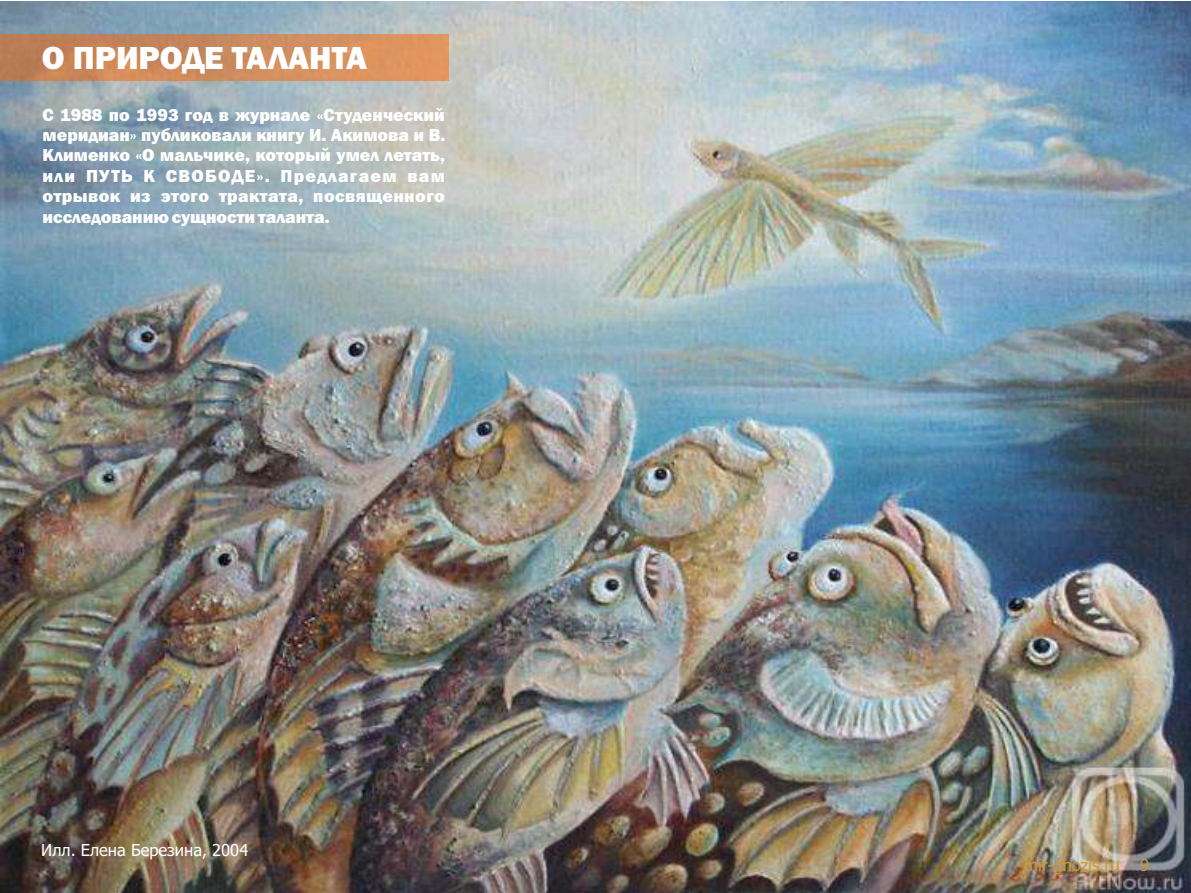
<style>
.page{position:relative;width:1191px;height:893px;background:#fff}
.page>*{position:absolute;margin:0;border:0;box-sizing:border-box;transform-origin:0 0}
.t1{font:800 33px "Franklin Gothic";color:#fff}
.t2{font:800 18px/20.4px "Franklin Gothic";color:#fefefe;text-align:justify}
.t3{font:16.5px "Tahoma";color:#fefefe}
.t4{font:16.5px "Tahoma";color:#c93}
</style>
<div class="page">
<img style="left:0;top:1px;width:1191px;height:892px">
<div style="left:0;top:34px;width:449px;height:47px;background:#f60;opacity:.5"></div>
<h1 class="t1" style="left:42px;top:46px;width:327px">О ПРИРОДЕ ТАЛАНТА</h1>
<p class="t2" style="left:42px;top:106px;width:404px">С 1988 по 1993 год в журнале «Студенческий меридиан» публиковали книгу И. Акимова и В.<br>Клименко «О мальчике, который умел летать, или ПУТЬ К СВОБОДЕ». Предлагаем вам отрывок из этого трактата, посвященного исследованию сущности таланта.</p>
<p class="t3" style="left:41px;top:843px;width:208px">Илл. Елена Березина, 2004</p>
<p class="t4" style="left:1024px;top:859px;width:97px">mir-gnozis.ru</p>
<p class="t4" style="left:1140px;top:859px;width:11px">9</p>
</div>
